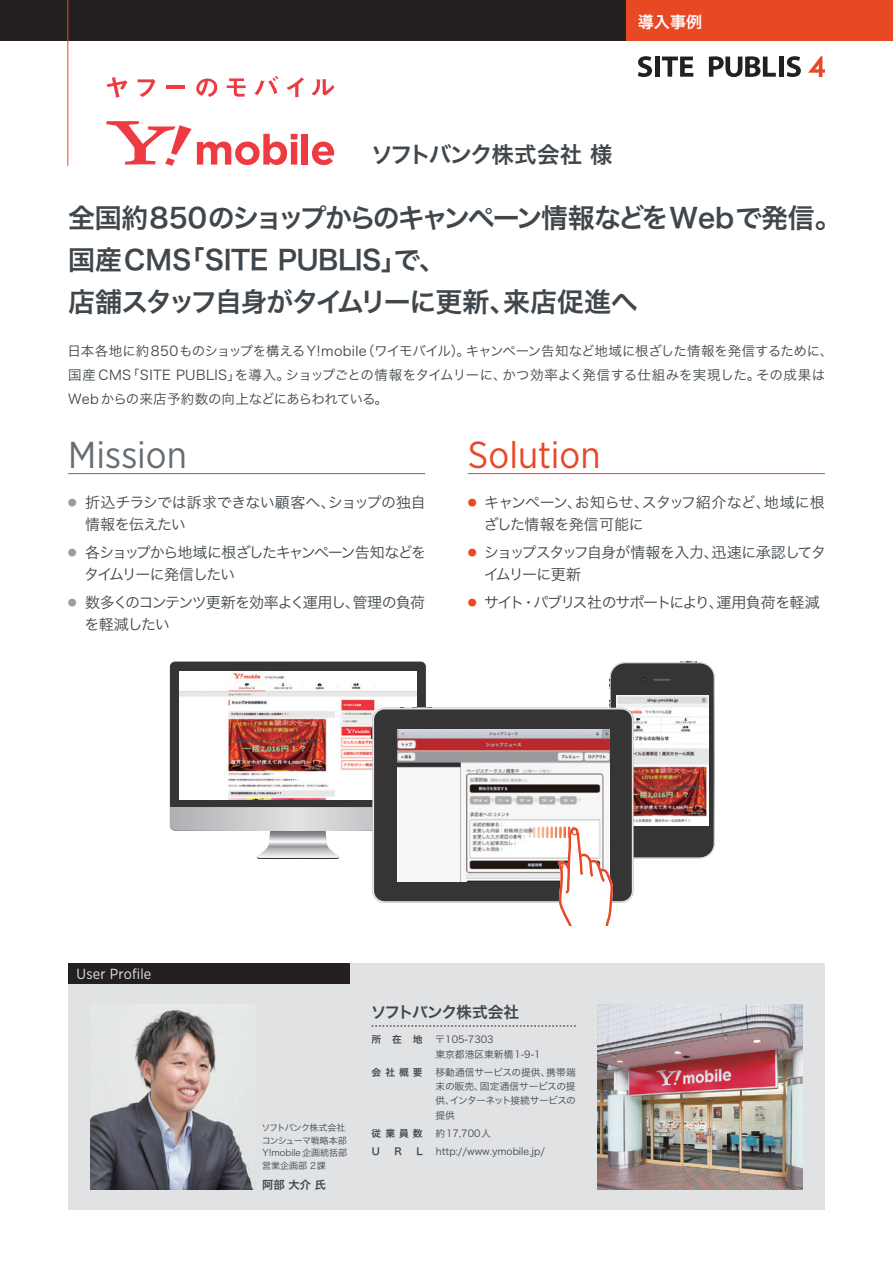
<style>
.page{position:relative;width:893px;height:1263px;background:#fff}
.page>*{position:absolute;margin:0;border:0;box-sizing:border-box;transform-origin:0 0}
.t1{font:37.5px "Gotham Narrow";color:#e84824}
.t2{font:37.5px "Gotham Narrow";color:#666e73}
.t3{font:27px/42px "Hira Kaku Pro N W6";letter-spacing:-.03em;color:#40474c}
.t4{font:27px "Hira Kaku Pro N W6";letter-spacing:-.08em;color:#40474c}
.t5{font:22.5px "Hira Kaku Pro N W6";letter-spacing:-.06em;color:#40474c}
.t6{font:16.2px "Hira Kaku Pro N W6";color:#fff}
.t7{font:15.75px "Hira Kaku Pro W6";letter-spacing:-.065em;color:#40474c}
.t8{font:15px/28.2px "Hira Kaku Pro W3";letter-spacing:-.06em;color:#40474c}
.t9{font:15px/28.2px "Hira Kaku Pro W3";letter-spacing:-.08em;color:#40474c}
.t10{font:15px "Hira Kaku Pro W3";letter-spacing:-.015em;color:#40474c}
.t11{font:15px "Hira Kaku Pro W3";letter-spacing:-.025em;color:#40474c}
.t12{font:15px "Hira Kaku Pro W3";letter-spacing:-.04em;color:#40474c}
.t13{font:14.7px "Gotham Narrow";letter-spacing:.015em;color:#e1e2e4}
.t14{font:13.5px/24px "Hira Kaku Pro W3";letter-spacing:-.005em;color:#40474c}
.t15{font:13.5px "Hira Kaku Pro W3";letter-spacing:-.045em;color:#40474c}
.t16{font:13.5px "Hira Kaku Pro W3";letter-spacing:.025em;color:#40474c}
.t17{font:11.25px "Hira Kaku Pro N W6";letter-spacing:.165em;color:#40474c}
.t18{font:9.75px/14.2px "Hira Kaku Pro W3";color:#40474c}
.t19{font:9.75px "Hira Kaku Pro W3";letter-spacing:-.025em;color:#40474c}
.t20{font:9.75px/14.2px "Hira Kaku Pro W3";letter-spacing:-.06em;color:#40474c}
.t21{font:9.75px "Hira Kaku Pro N W6";letter-spacing:.41em;color:#40474c}
.t22{font:9px/12.8px "Hira Kaku Pro N W3";color:#40474c}
.t23{font:9px "Hira Kaku Pro W3";color:#e84824}
.t24{font:9px "Hira Kaku Pro W3";color:#979fa5}
</style>
<div class="page">
<div style="left:68px;top:963px;width:757px;height:247px;background:#e1e2e4"></div>
<div style="left:68px;top:963px;width:281px;height:20px;background:#252020"></div>
<img style="left:91px;top:1010px;width:162px;height:179px">
<img style="left:598px;top:1004px;width:204px;height:185px">
<svg style="left:372px;top:1026px;width:204px;height:1px"></svg>
<hr style="left:468px;top:473px;width:357px;height:1px;background:#e84824">
<hr style="left:68px;top:473px;width:357px;height:1px;background:#666e73">
<div style="left:302px;top:134px;width:6px;height:31px;background:#ee3a41"></div>
<svg style="left:312px;top:142px;width:22px;height:23px"></svg>
<svg style="left:106px;top:121px;width:191px;height:45px"></svg>
<svg style="left:107px;top:77px;width:20px;height:21px"></svg>
<svg style="left:138px;top:79px;width:18px;height:18px"></svg>
<hr style="left:166px;top:86px;width:18px;height:3px;background:#ee3a41">
<svg style="left:196px;top:79px;width:21px;height:18px"></svg>
<svg style="left:227px;top:78px;width:19px;height:19px"></svg>
<svg style="left:254px;top:76px;width:24px;height:19px"></svg>
<svg style="left:286px;top:77px;width:18px;height:20px"></svg>
<svg style="left:311px;top:79px;width:23px;height:17px"></svg>
<svg style="left:638px;top:56px;width:14px;height:21px"></svg>
<hr style="left:655px;top:57px;width:4px;height:20px;background:#252020">
<svg style="left:662px;top:57px;width:31px;height:20px"></svg>
<svg style="left:709px;top:56px;width:67px;height:21px"></svg>
<hr style="left:779px;top:57px;width:4px;height:20px;background:#252020">
<svg style="left:787px;top:56px;width:14px;height:21px"></svg>
<svg style="left:808px;top:56px;width:17px;height:21px"></svg>
<svg style="left:170px;top:661px;width:262px;height:198px"></svg>
<div style="left:376px;top:711px;width:254px;height:189px;background:#363434;border-radius:9px"></div>
<img style="left:398px;top:729px;width:131px;height:152px">
<svg style="left:529px;top:661px;width:186px;height:265px"></svg>
<div style="left:625px;top:0;width:268px;height:40px;background:#e84824"></div>
<div style="left:0;top:0;width:625px;height:40px;background:#252020"></div>
<hr style="left:67px;top:0;width:1px;height:166px;background:#e84824">
<p class="t6" style="left:638px;top:7px;width:66px">導入事例</p>
<h3 class="t5" style="left:371px;top:134px;width:243px">ソフトバンク株式会社様</h3>
<h2 class="t3" style="left:178px;top:196px;width:665px;text-indent:-110px">全国約850のショップからのキャンペーン情報などをWebで発信。「SITE PUBLIS で」、</h2>
<h2 class="t3" style="left:68px;top:238px;width:125px">国産CMS</h2>
<h2 class="t4" style="left:68px;top:277px;width:450px">店舗スタッフ自身がタイムリーに更新、</h2>
<p class="t14" style="left:466px;top:338px;width:369px">キャンペーン告知など地域に根ざした情報を発信するために、</p>
<h2 class="t3" style="left:503px;top:280px;width:136px">来店促進へ</h2>
<p class="t14" style="left:67px;top:338px;width:301px">日本各地に約850ものショップを構える Y!mobile</p>
<p class="t14" style="left:361px;top:338px;width:111px">（ワイモバイル）。</p>
<p class="t14" style="left:235px;top:362px;width:57px">を導入。</p>
<p class="t15" style="left:286px;top:363px;width:222px">ショップごとの情報をタイムリーに、</p>
<p class="t16" style="left:126px;top:363px;width:116px">「SITE PUBLIS」</p>
<p class="t14" style="left:502px;top:362px;width:259px">かつ効率よく発信する仕組みを実現した。</p>
<p class="t14" style="left:68px;top:362px;width:321px">国産CMS<br>Web からの来店予約数の向上などにあらわれている。</p>
<p class="t14" style="left:756px;top:362px;width:71px">その成果は</p>
<h1 class="t2" style="left:68px;top:431px;width:120px">Mission</h1>
<h1 class="t1" style="left:468px;top:431px;width:134px">Solution</h1>
<p class="t24" style="left:68px;top:495px;width:10px">●</p>
<p class="t8" style="left:328px;top:488px;width:100px">ショップの独自</p>
<p class="t10" style="left:85px;top:489px;width:252px">折込チラシでは訴求できない顧客へ、</p>
<p class="t23" style="left:468px;top:495px;width:10px">●</p>
<p class="t8" style="left:642px;top:488px;width:130px">スタッフ紹介など、</p>
<p class="t8" style="left:484px;top:488px;width:166px">キャンペーンお知らせ、</p>
<p class="t8" style="left:764px;top:488px;width:63px">地域に根</p>
<p class="t8" style="left:567px;top:488px;width:16px">、</p>
<p class="t24" style="left:68px;top:545px;width:10px">●</p>
<p class="t9" style="left:85px;top:509px;width:342px">情報を伝えたい<br>各ショップから地域に根ざしたキャンペーン告知などを</p>
<p class="t23" style="left:468px;top:545px;width:10px">●</p>
<p class="t11" style="left:484px;top:511px;width:161px">ざした情報を発信可能に</p>
<p class="t8" style="left:484px;top:537px;width:237px">ショップスタッフ自身が情報を入力、</p>
<p class="t12" style="left:712px;top:539px;width:116px">迅速に承認してタ</p>
<p class="t24" style="left:68px;top:594px;width:10px">●</p>
<p class="t8" style="left:84px;top:559px;width:342px">タイムリーに発信したい<br>数多くのコンテンツ更新を効率よく運用し管理の負荷</p>
<p class="t8" style="left:345px;top:587px;width:16px">、</p>
<p class="t23" style="left:468px;top:594px;width:10px">●</p>
<p class="t8" style="left:534px;top:559px;width:288px;text-indent:-49px">イムリーに更新<br>パブリス社のサポートにより運用負荷を軽減</p>
<p class="t8" style="left:484px;top:587px;width:42px">サイト</p>
<p class="t8" style="left:521px;top:587px;width:16px">・</p>
<p class="t8" style="left:709px;top:587px;width:16px">、</p>
<p class="t8" style="left:84px;top:609px;width:87px">を軽減したい</p>
<p class="t13" style="left:77px;top:965px;width:76px">User Profile</p>
<p class="t7" style="left:371px;top:998px;width:150px">ソフトバンク株式会社</p>
<p class="t18" style="left:435px;top:1032px;width:60px">〒105-7303</p>
<p class="t21" style="left:372px;top:1031px;width:53px">所在地</p>
<p class="t22" style="left:262px;top:1120px;width:87px">ソフトバンク株式会社コンシューマ戦略本部<br>Y!mobile企画統括部営業企画部 2課</p>
<p class="t17" style="left:262px;top:1174px;width:65px">阿部大介氏</p>
<p class="t18" style="left:435px;top:1046px;width:107px">東京都港区東新橋1-9-1</p>
<p class="t21" style="left:372px;top:1063px;width:53px">会社概要</p>
<p class="t19" style="left:435px;top:1063px;width:117px">移動通信サービスの提供、</p>
<p class="t18" style="left:546px;top:1064px;width:31px">携帯端</p>
<p class="t21" style="left:372px;top:1124px;width:53px">従業員数</p>
<p class="t19" style="left:480px;top:1078px;width:97px">固定通信サービスの提</p>
<p class="t20" style="left:450px;top:1079px;width:128px;text-indent:-15px">末の販売、<br>インターネット接続サービスの</p>
<p class="t18" style="left:435px;top:1093px;width:21px">供、提供</p>
<p class="t18" style="left:435px;top:1125px;width:57px">約17,700人</p>
<p class="t21" style="left:372px;top:1143px;width:10px">U</p>
<p class="t21" style="left:394px;top:1143px;width:9px">R</p>
<p class="t21" style="left:416px;top:1143px;width:8px">L</p>
<p class="t18" style="left:436px;top:1144px;width:111px">http://www.ymobile j p. /</p>
</div>
